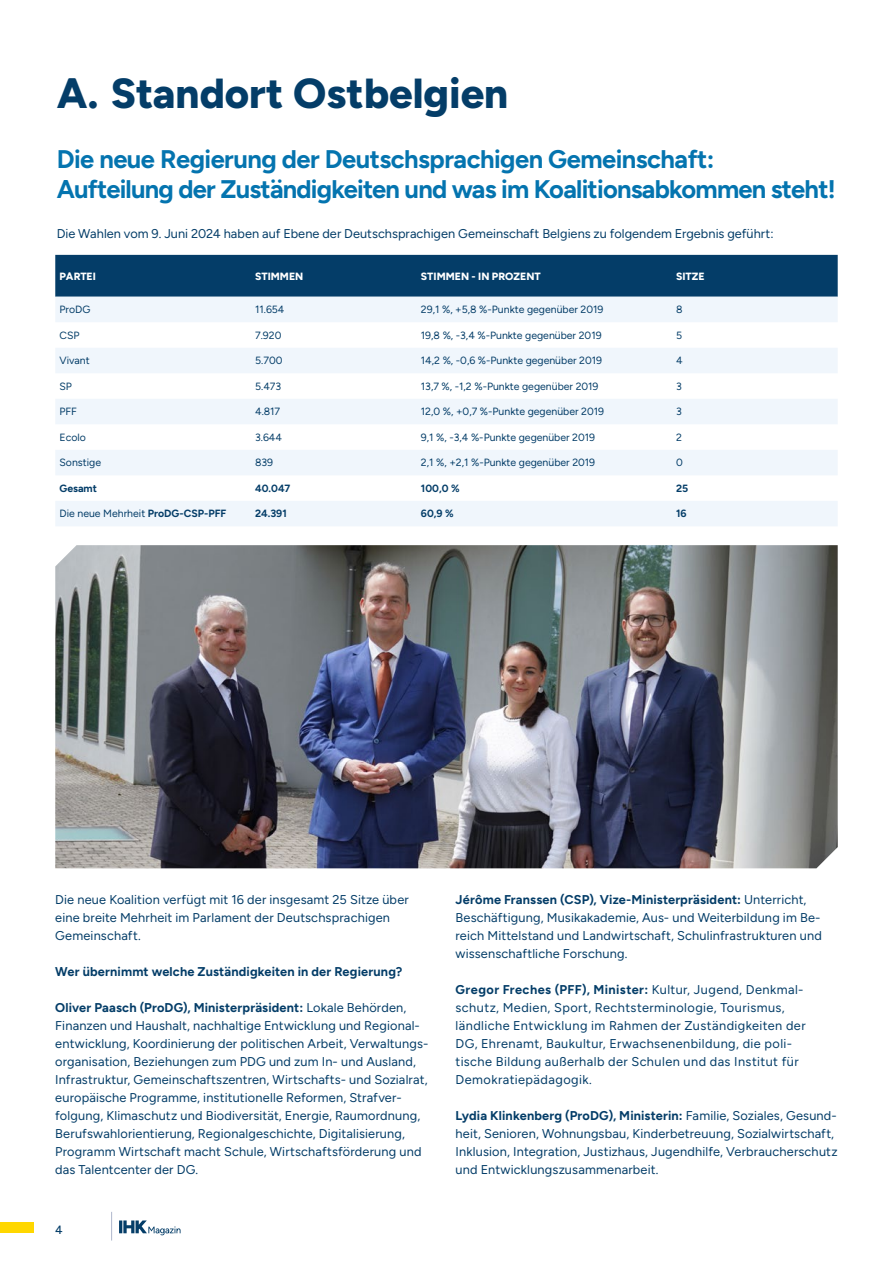
<style>
.page{position:relative;width:893px;height:1263px;background:#fff}
.page>*{position:absolute;margin:0;border:0;box-sizing:border-box;transform-origin:0 0}
.t1{font:800 42px "Figtree";color:#043d68}
.t2{font:700 25.5px/30px "Figtree";letter-spacing:-.03em;color:#0474af}
.t3{font:12.75px/18px "Figtree";letter-spacing:.015em;color:#043d68}
.t4{font:12.75px/18px "Figtree";letter-spacing:.035em;color:#043d68}
.t5{font:700 12.75px "Figtree";letter-spacing:.015em;color:#043d68}
.t6{font:500 12px "Figtree";color:#043d68}
.t7{font:10.5px "Figtree";color:#043d68}
.t8{font:800 10.5px "Figtree";color:#fff}
.t9{font:700 10.5px "Figtree";color:#043d68}
.s1{font-weight:700}
</style>
<div class="page">
<div style="left:55px;top:255px;width:783px;height:42px;background:#043d68"></div>
<svg style="left:55px;top:297px;width:783px;height:229px;fill:#f0f6fc"></svg>
<img style="left:55px;top:545px;width:783px;height:323px">
<div style="left:0;top:1222px;width:34px;height:11px;background:#ffd700"></div>
<svg style="left:119px;top:1220px;width:62px;height:15px"></svg>
<svg style="left:111px;top:1212px;width:1px;height:28px"></svg>
<h1 class="t1" style="left:57px;top:67px;width:453px">A. Standort Ostbelgien</h1>
<h2 class="t2" style="left:57px;top:143px;width:781px">Die neue Regierung der Deutschsprachigen Gemeinschaft:<br>Aufteilung der Zuständigkeiten und was im Koalitionsabkommen steht!</h2>
<p class="t3" style="left:57px;top:224px;width:718px">Die Wahlen vom 9. Juni 2024 haben auf Ebene der Deutschsprachigen Gemeinschaft Belgiens zu folgendem Ergebnis geführt:</p>
<p class="t8" style="left:60px;top:270px;width:38px">PARTEI</p>
<p class="t8" style="left:255px;top:270px;width:50px">STIMMEN</p>
<p class="t8" style="left:421px;top:270px;width:121px">STIMMEN - IN PROZENT</p>
<p class="t8" style="left:676px;top:270px;width:30px">SITZE</p>
<p class="t7" style="left:60px;top:303px;width:32px">ProDG</p>
<p class="t7" style="left:255px;top:303px;width:31px">11.654</p>
<p class="t7" style="left:421px;top:303px;width:184px">29,1 %, +5,8 %-Punkte gegenüber 2019</p>
<p class="t7" style="left:676px;top:303px;width:8px">8</p>
<p class="t7" style="left:60px;top:329px;width:22px">CSP</p>
<p class="t7" style="left:255px;top:329px;width:28px">7.920</p>
<p class="t7" style="left:421px;top:329px;width:182px">19,8 %, -3,4 %-Punkte gegenüber 2019</p>
<p class="t7" style="left:676px;top:329px;width:8px">5</p>
<p class="t7" style="left:60px;top:354px;width:32px">Vivant</p>
<p class="t7" style="left:255px;top:354px;width:29px">5.700</p>
<p class="t7" style="left:421px;top:354px;width:183px">14,2 %, -0,6 %-Punkte gegenüber 2019</p>
<p class="t7" style="left:676px;top:354px;width:8px">4</p>
<p class="t7" style="left:60px;top:380px;width:14px">SP</p>
<p class="t7" style="left:255px;top:380px;width:28px">5.473</p>
<p class="t7" style="left:421px;top:380px;width:179px">13,7 %, -1,2 %-Punkte gegenüber 2019</p>
<p class="t7" style="left:676px;top:380px;width:7px">3</p>
<p class="t7" style="left:60px;top:405px;width:19px">PFF</p>
<p class="t7" style="left:255px;top:405px;width:27px">4.817</p>
<p class="t7" style="left:421px;top:405px;width:185px">12,0 %, +0,7 %-Punkte gegenüber 2019</p>
<p class="t7" style="left:676px;top:405px;width:7px">3</p>
<p class="t7" style="left:60px;top:431px;width:28px">Ecolo</p>
<p class="t7" style="left:255px;top:431px;width:28px">3.644</p>
<p class="t7" style="left:421px;top:431px;width:176px">9,1 %, -3,4 %-Punkte gegenüber 2019</p>
<p class="t7" style="left:676px;top:431px;width:7px">2</p>
<p class="t7" style="left:60px;top:457px;width:43px">Sonstige</p>
<p class="t7" style="left:255px;top:457px;width:20px">839</p>
<p class="t7" style="left:421px;top:457px;width:176px">2,1 %, +2,1 %-Punkte gegenüber 2019</p>
<p class="t7" style="left:676px;top:457px;width:8px">0</p>
<p class="t9" style="left:60px;top:482px;width:39px">Gesamt</p>
<p class="t9" style="left:255px;top:482px;width:37px">40.047</p>
<p class="t9" style="left:421px;top:482px;width:40px">100,0 %</p>
<p class="t9" style="left:676px;top:482px;width:14px">25</p>
<p class="t7" style="left:60px;top:508px;width:168px">Die neue Mehrheit <span class="s1">ProDG-CSP-PFF</span></p>
<p class="t9" style="left:255px;top:507px;width:33px">24.391</p>
<p class="t9" style="left:421px;top:507px;width:34px">60,9 %</p>
<p class="t9" style="left:676px;top:507px;width:12px">16</p>
<p class="t3" style="left:55px;top:890px;width:355px">Die neue Koalition verfügt mit 16 der insgesamt 25 Sitze über eine breite Mehrheit im Parlament der Deutschsprachigen<br>Gemeinschaft.</p>
<p class="t5" style="left:55px;top:963px;width:349px">Wer übernimmt welche Zuständigkeiten in der Regierung?</p>
<p class="t3" style="left:55px;top:998px;width:375px"><span class="s1">Oliver Paasch (ProDG), Ministerpräsident:</span> Lokale Behörden, Finanzen und Haushalt, nachhaltige Entwicklung und Regional&shy;entwicklung, Koordinierung der politischen Arbeit, Verwaltungs&shy;organisation, Beziehungen zum PDG und zum In- und Ausland, Infrastruktur, Gemeinschaftszentren, Wirtschafts- und Sozialrat, europäische Programme, institutionelle Reformen, Strafver&shy;folgung, Klimaschutz und Biodiversität, Energie, Raumordnung, Berufswahlorientierung, Regionalgeschichte, Digitalisierung, Programm Wirtschaft macht Schule, Wirtschaftsförderung und das Talentcenter der DG.</p>
<p class="t6" style="left:55px;top:1223px;width:9px">4</p>
<p class="t3" style="left:456px;top:890px;width:368px"><span class="s1">Jérôme Franssen (CSP), Vize-Ministerpräsident:</span> Unterricht, Beschäftigung, Musikakademie, Aus- und Weiterbildung im Be&shy;reich Mittelstand und Landwirtschaft, Schulinfrastrukturen und wissenschaftliche Forschung.</p>
<p class="t4" style="left:456px;top:980px;width:352px"><span class="s1">Gregor Freches (PFF), Minister:</span> Kultur, Jugend, Denkmal&shy;schutz, Medien, Sport, Rechtsterminologie, Tourismus, ländliche Entwicklung im Rahmen der Zuständigkeiten der DG, Ehrenamt, Baukultur, Erwachsenenbildung, die poli&shy;tische Bildung außerhalb der Schulen und das Institut für Demokratiepädagogik.</p>
<p class="t3" style="left:456px;top:1106px;width:383px"><span class="s1">Lydia Klinkenberg (ProDG), Ministerin:</span> Familie, Soziales, Gesund&shy;heit, Senioren, Wohnungsbau, Kinderbetreuung, Sozialwirtschaft, Inklusion, Integration, Justizhaus, Jugendhilfe, Verbraucherschutz und Entwicklungszusammenarbeit.</p>
</div>
